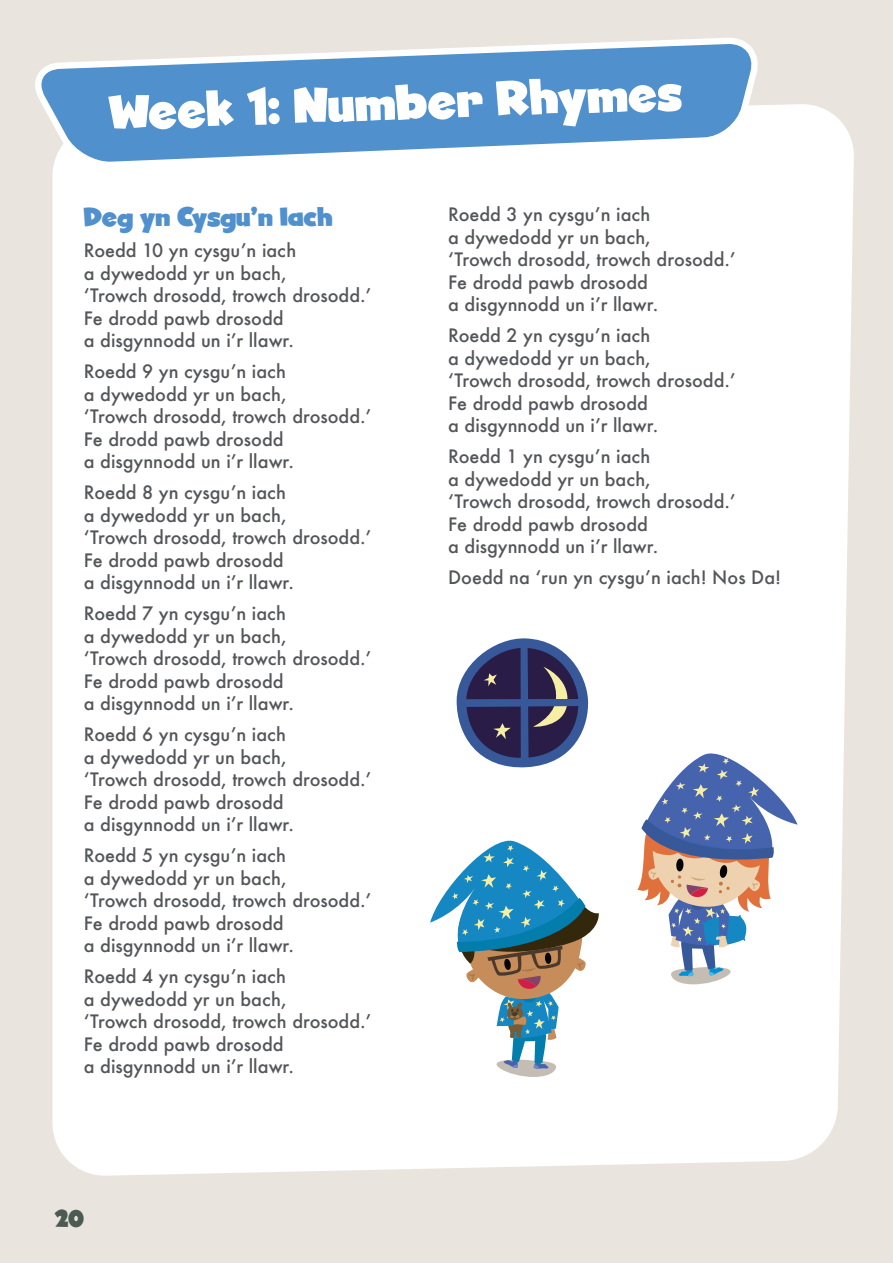
<style>
.page{position:relative;width:893px;height:1263px;background:#e9e5de}
.page>*{position:absolute;margin:0;border:0;box-sizing:border-box;transform-origin:0 0}
.t1{font:50.7px "Ghost Kid AOE";color:#fff}
.t2{font:27px "Ghost Kid AOE";color:#5090cc}
.t3{font:24px "Ghost Kid AOE";color:#4b5a52}
.Body{font:500 18px "Futura";color:#54565a}
</style>
<div class="page">
<div style="left:52px;top:104px;width:802px;height:1072px;background:#fff"></div>
<svg style="left:35px;top:38px;width:728px;height:134px;background:#89b3d9"></svg>
<svg style="left:456px;top:638px;width:133px;height:132px;background:#676c8e"></svg>
<svg style="left:637px;top:744px;width:160px;height:240px;background:#b8bacb"></svg>
<svg style="left:430px;top:833px;width:170px;height:244px;background:#a7c2cb"></svg>
<p class="t1" style="left:108px;top:83px;width:576px;rotate:-2deg">Week 1: Number Rhymes</p>
<p class="t2" style="left:84px;top:201px;width:250px">Deg yn Cysgu’n Iach</p>
<p class="Body" style="left:84px;top:238px;width:214px">Roedd 10 yn cysgu’n iach</p>
<p class="Body" style="left:84px;top:261px;width:204px">a dywedodd yr un bach,</p>
<p class="Body" style="left:84px;top:283px;width:289px">‘Trowch drosodd, trowch drosodd.’</p>
<p class="Body" style="left:84px;top:306px;width:201px">Fe drodd pawb drosodd</p>
<p class="Body" style="left:84px;top:328px;width:212px">a disgynnodd un i’r llawr.</p>
<p class="Body" style="left:84px;top:359px;width:204px">Roedd 9 yn cysgu’n iach</p>
<p class="Body" style="left:84px;top:382px;width:204px">a dywedodd yr un bach,</p>
<p class="Body" style="left:84px;top:404px;width:289px">‘Trowch drosodd, trowch drosodd.’</p>
<p class="Body" style="left:84px;top:427px;width:201px">Fe drodd pawb drosodd</p>
<p class="Body" style="left:84px;top:449px;width:212px">a disgynnodd un i’r llawr.</p>
<p class="Body" style="left:84px;top:480px;width:204px">Roedd 8 yn cysgu’n iach</p>
<p class="Body" style="left:84px;top:503px;width:204px">a dywedodd yr un bach,</p>
<p class="Body" style="left:84px;top:525px;width:289px">‘Trowch drosodd, trowch drosodd.’</p>
<p class="Body" style="left:84px;top:548px;width:201px">Fe drodd pawb drosodd</p>
<p class="Body" style="left:84px;top:570px;width:212px">a disgynnodd un i’r llawr.</p>
<p class="Body" style="left:84px;top:601px;width:204px">Roedd 7 yn cysgu’n iach</p>
<p class="Body" style="left:84px;top:624px;width:204px">a dywedodd yr un bach,</p>
<p class="Body" style="left:84px;top:646px;width:289px">‘Trowch drosodd, trowch drosodd.’</p>
<p class="Body" style="left:84px;top:669px;width:201px">Fe drodd pawb drosodd</p>
<p class="Body" style="left:84px;top:691px;width:212px">a disgynnodd un i’r llawr.</p>
<p class="Body" style="left:84px;top:722px;width:204px">Roedd 6 yn cysgu’n iach</p>
<p class="Body" style="left:84px;top:745px;width:204px">a dywedodd yr un bach,</p>
<p class="Body" style="left:84px;top:767px;width:289px">‘Trowch drosodd, trowch drosodd.’</p>
<p class="Body" style="left:84px;top:790px;width:201px">Fe drodd pawb drosodd</p>
<p class="Body" style="left:84px;top:812px;width:212px">a disgynnodd un i’r llawr.</p>
<p class="Body" style="left:84px;top:843px;width:204px">Roedd 5 yn cysgu’n iach</p>
<p class="Body" style="left:84px;top:866px;width:204px">a dywedodd yr un bach,</p>
<p class="Body" style="left:84px;top:888px;width:289px">‘Trowch drosodd, trowch drosodd.’</p>
<p class="Body" style="left:84px;top:911px;width:201px">Fe drodd pawb drosodd</p>
<p class="Body" style="left:84px;top:933px;width:212px">a disgynnodd un i’r llawr.</p>
<p class="Body" style="left:84px;top:964px;width:204px">Roedd 4 yn cysgu’n iach</p>
<p class="Body" style="left:84px;top:987px;width:204px">a dywedodd yr un bach,</p>
<p class="Body" style="left:84px;top:1009px;width:289px">‘Trowch drosodd, trowch drosodd.’</p>
<p class="Body" style="left:84px;top:1032px;width:201px">Fe drodd pawb drosodd</p>
<p class="Body" style="left:84px;top:1054px;width:212px">a disgynnodd un i’r llawr.</p>
<p class="t3" style="left:55px;top:1204px;width:31px">20</p>
<p class="Body" style="left:448px;top:202px;width:204px">Roedd 3 yn cysgu’n iach</p>
<p class="Body" style="left:448px;top:225px;width:204px">a dywedodd yr un bach,</p>
<p class="Body" style="left:448px;top:247px;width:289px">‘Trowch drosodd, trowch drosodd.’</p>
<p class="Body" style="left:448px;top:270px;width:201px">Fe drodd pawb drosodd</p>
<p class="Body" style="left:448px;top:292px;width:212px">a disgynnodd un i’r llawr.</p>
<p class="Body" style="left:448px;top:323px;width:204px">Roedd 2 yn cysgu’n iach</p>
<p class="Body" style="left:448px;top:346px;width:204px">a dywedodd yr un bach,</p>
<p class="Body" style="left:448px;top:368px;width:289px">‘Trowch drosodd, trowch drosodd.’</p>
<p class="Body" style="left:448px;top:391px;width:201px">Fe drodd pawb drosodd</p>
<p class="Body" style="left:448px;top:413px;width:212px">a disgynnodd un i’r llawr.</p>
<p class="Body" style="left:448px;top:444px;width:204px">Roedd 1 yn cysgu’n iach</p>
<p class="Body" style="left:448px;top:467px;width:204px">a dywedodd yr un bach,</p>
<p class="Body" style="left:448px;top:489px;width:289px">‘Trowch drosodd, trowch drosodd.’</p>
<p class="Body" style="left:448px;top:512px;width:201px">Fe drodd pawb drosodd</p>
<p class="Body" style="left:448px;top:534px;width:212px">a disgynnodd un i’r llawr.</p>
<p class="Body" style="left:448px;top:565px;width:334px">Doedd na ‘run yn cysgu’n iach! Nos Da!</p>
</div>
